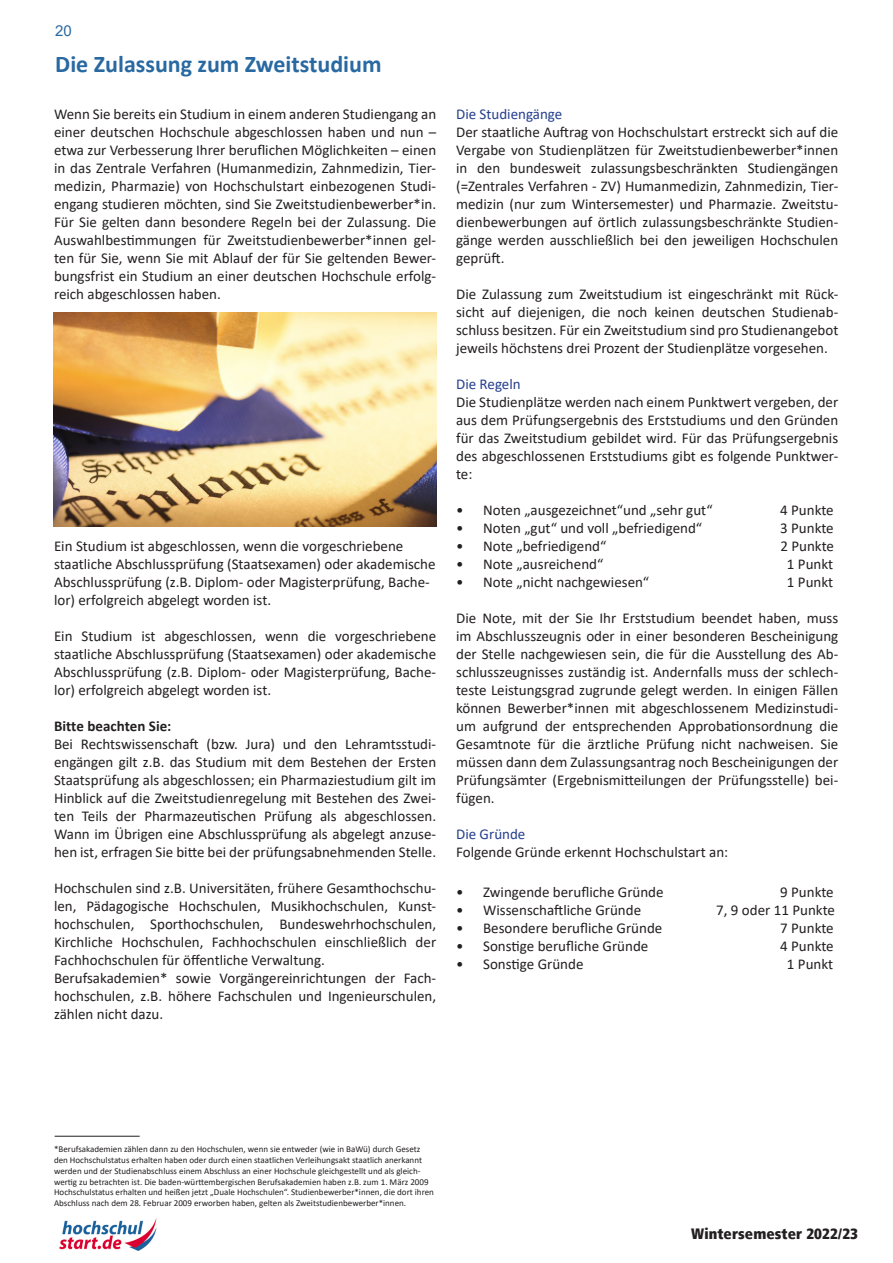
<style>
.page{position:relative;width:893px;height:1263px;background:#fff}
.page>*{position:absolute;margin:0;border:0;box-sizing:border-box;transform-origin:0 0}
.t1{font:700 24px "Calibri";color:#2969a2}
.t2{font:15px/18px "Calibri";color:#231f20;text-align:justify}
.t3{font:15px "Calibri";color:#253f8e}
.t4{font:900 15px "Transit";color:#231f20}
.t5{font:700 15px "Calibri";color:#231f20}
.t6{font:15px "Arial";color:#2969a2}
.t7{font:9px/10.8px "Calibri";color:#231f20}
.s1{font-style:inherit}
</style>
<div class="page">
<img style="left:59px;top:1218px;width:98px;height:33px">
<img style="left:53px;top:313px;width:383px;height:213px">
<hr style="left:55px;top:1136px;width:85px;height:1px;background:#231f20">
<p class="t6" style="left:55px;top:21px;width:18px">20</p>
<p class="t1" style="left:55px;top:47px;width:328px">Die Zulassung zum Zweitstudium</p>
<p class="t2" style="left:54px;top:105px;width:384px">Wenn Sie bereits ein Studium in einem anderen Studiengang an einer deutschen Hochschule abgeschlossen haben und nun – etwa zur Verbesserung Ihrer beruflichen Möglichkeiten – einen in das Zentrale Verfahren (Humanmedizin, Zahnmedizin, Tier&shy;medizin, Pharmazie) von Hochschulstart einbezogenen Studi&shy;engang studieren möchten, sind Sie Zweitstudienbewerber*in.<br>Für Sie gelten dann besondere Regeln bei der Zulassung. Die Auswahlbestimmungen für Zweitstudienbewerber*innen gel&shy;ten für Sie, wenn Sie mit Ablauf der für Sie geltenden Bewer&shy;bungsfrist ein Studium an einer deutschen Hochschule erfolg&shy;reich abgeschlossen haben.</p>
<p class="t2" style="left:54px;top:537px;width:383px;text-align:left">Ein Studium ist abgeschlossen, wenn die vorgeschriebene staatliche Abschlussprüfung (Staatsexamen) oder akademische Abschlussprüfung (z.B. Diplom- oder Magisterprüfung, Bache&shy;lor) erfolgreich abgelegt worden ist.</p>
<p class="t2" style="left:54px;top:627px;width:384px">Ein Studium ist abgeschlossen, wenn die vorgeschriebene staatliche Abschlussprüfung (Staatsexamen) oder akademische Abschlussprüfung (z.B. Diplom- oder Magisterprüfung, Bache&shy;lor) erfolgreich abgelegt worden ist.</p>
<p class="t5" style="left:54px;top:716px;width:119px">Bi<span class="s1">tt</span>e beachten Sie:</p>
<p class="t2" style="left:54px;top:735px;width:384px">Bei Rechtswissenschaft (bzw. Jura) und den Lehramtsstudi&shy;engängen gilt z.B. das Studium mit dem Bestehen der Ersten Staatsprüfung als abgeschlossen; ein Pharmaziestudium gilt im Hinblick auf die Zweitstudienregelung mit Bestehen des Zwei&shy;ten Teils der Pharmazeutischen Prüfung als abgeschlossen.<br>Wann im Übrigen eine Abschlussprüfung als abgelegt anzuse&shy;hen ist, erfragen Sie bitte bei der prüfungsabnehmenden Stelle.</p>
<p class="t2" style="left:54px;top:879px;width:384px">Hochschulen sind z.B. Universitäten, frühere Gesamthochschu&shy;len, Pädagogische Hochschulen, Musikhochschulen, Kunst&shy;hochschulen, Sporthochschulen, Bundeswehrhochschulen, Kirchliche Hochschulen, Fachhochschulen einschließlich der Fachhochschulen für öffentliche Verwaltung.</p>
<p class="t2" style="left:54px;top:969px;width:384px">Berufsakademien* sowie Vorgängereinrichtungen der Fach&shy;hochschulen, z.B. höhere Fachschulen und Ingenieurschulen, zählen nicht dazu.</p>
<p class="t3" style="left:456px;top:104px;width:108px">Die Studiengänge</p>
<p class="t2" style="left:456px;top:123px;width:384px">Der staatliche Auftrag von Hochschulstart erstreckt sich auf die Vergabe von Studienplätzen für Zweitstudienbewerber*innen in den bundesweit zulassungsbeschränkten Studiengängen (=Zentrales Verfahren - ZV) Humanmedizin, Zahnmedizin, Tier&shy;medizin (nur zum Wintersemester) und Pharmazie. Zweitstu&shy;dienbewerbungen auf örtlich zulassungsbeschränkte Studien&shy;gänge werden ausschließlich bei den jeweiligen Hochschulen geprüft.</p>
<p class="t2" style="left:456px;top:285px;width:384px">Die Zulassung zum Zweitstudium ist eingeschränkt mit Rück&shy;sicht auf diejenigen, die noch keinen deutschen Studienab&shy;schluss besitzen. Für ein Zweitstudium sind pro Studienangebot jeweils höchstens drei Prozent der Studienplätze vorgesehen.</p>
<p class="t3" style="left:456px;top:374px;width:66px">Die Regeln</p>
<p class="t2" style="left:456px;top:393px;width:384px">Die Studienplätze werden nach einem Punktwert vergeben, der aus dem Prüfungsergebnis des Erststudiums und den Gründen für das Zweitstudium gebildet wird. Für das Prüfungsergebnis des abgeschlossenen Erststudiums gibt es folgende Punktwer&shy;te:</p>
<p class="t2" style="left:456px;top:501px;width:258px">• Noten „ausgezeichnet“und „sehr gut“</p>
<p class="t2" style="left:780px;top:501px;width:55px">4 Punkte</p>
<p class="t2" style="left:456px;top:519px;width:248px">• Noten „gut“ und voll „befriedigend“</p>
<p class="t2" style="left:780px;top:519px;width:55px">3 Punkte</p>
<p class="t2" style="left:456px;top:537px;width:152px">• Note „befriedigend“</p>
<p class="t2" style="left:780px;top:537px;width:55px">2 Punkte</p>
<p class="t2" style="left:456px;top:555px;width:149px">• Note „ausreichend“</p>
<p class="t2" style="left:787px;top:555px;width:48px">1 Punkt</p>
<p class="t2" style="left:456px;top:573px;width:194px">• Note „nicht nachgewiesen“</p>
<p class="t2" style="left:787px;top:573px;width:48px">1 Punkt</p>
<p class="t2" style="left:456px;top:609px;width:384px">Die Note, mit der Sie Ihr Erststudium beendet haben, muss im Abschlusszeugnis oder in einer besonderen Bescheinigung der Stelle nachgewiesen sein, die für die Ausstellung des Ab&shy;schlusszeugnisses zuständig ist. Andernfalls muss der schlech&shy;teste Leistungsgrad zugrunde gelegt werden. In einigen Fällen können Bewerber*innen mit abgeschlossenem Medizinstudi&shy;um aufgrund der entsprechenden Approbationsordnung die Gesamtnote für die ärztliche Prüfung nicht nachweisen. Sie müssen dann dem Zulassungsantrag noch Bescheinigungen der Prüfungsämter (Ergebnismitteilungen der Prüfungsstelle) bei&shy;fügen.</p>
<p class="t3" style="left:456px;top:824px;width:71px">Die Gründe</p>
<p class="t2" style="left:456px;top:843px;width:274px">Folgende Gründe erkennt Hochschulstart an:</p>
<p class="t2" style="left:456px;top:882px;width:209px">• Zwingende berufliche Gründe</p>
<p class="t2" style="left:780px;top:882px;width:55px">9 Punkte</p>
<p class="t2" style="left:456px;top:900px;width:187px">• Wissenschaftliche Gründe</p>
<p class="t2" style="left:716px;top:900px;width:120px">7, 9 oder 11 Punkte</p>
<p class="t2" style="left:456px;top:918px;width:208px">• Besondere berufliche Gründe</p>
<p class="t2" style="left:780px;top:918px;width:55px">7 Punkte</p>
<p class="t2" style="left:456px;top:936px;width:194px">• Sonstige berufliche Gründe</p>
<p class="t2" style="left:780px;top:936px;width:55px">4 Punkte</p>
<p class="t2" style="left:456px;top:954px;width:129px">• Sonstige Gründe</p>
<p class="t2" style="left:787px;top:954px;width:48px">1 Punkt</p>
<p class="t7" style="left:54px;top:1143px;width:381px">*Berufsakademien zählen dann zu den Hochschulen, wenn sie entweder (wie in BaWü) durch Gesetz den Hochschulstatus erhalten haben oder durch einen staatlichen Verleihungsakt staatlich anerkannt werden und der Studienabschluss einem Abschluss an einer Hochschule gleichgestellt und als gleich&shy;wertig zu betrachten ist. Die baden-württembergischen Berufsakademien haben z.B. zum 1. März 2009<br>Hochschulstatus erhalten und heißen jetzt „Duale Hochschulen“. Studienbewerber*innen, die dort ihren Abschluss nach dem 28. Februar 2009 erworben haben, gelten als Zweitstudienbewerber*innen.</p>
<p class="t4" style="left:691px;top:1224px;width:168px">Wintersemester 2022/23</p>
</div>
